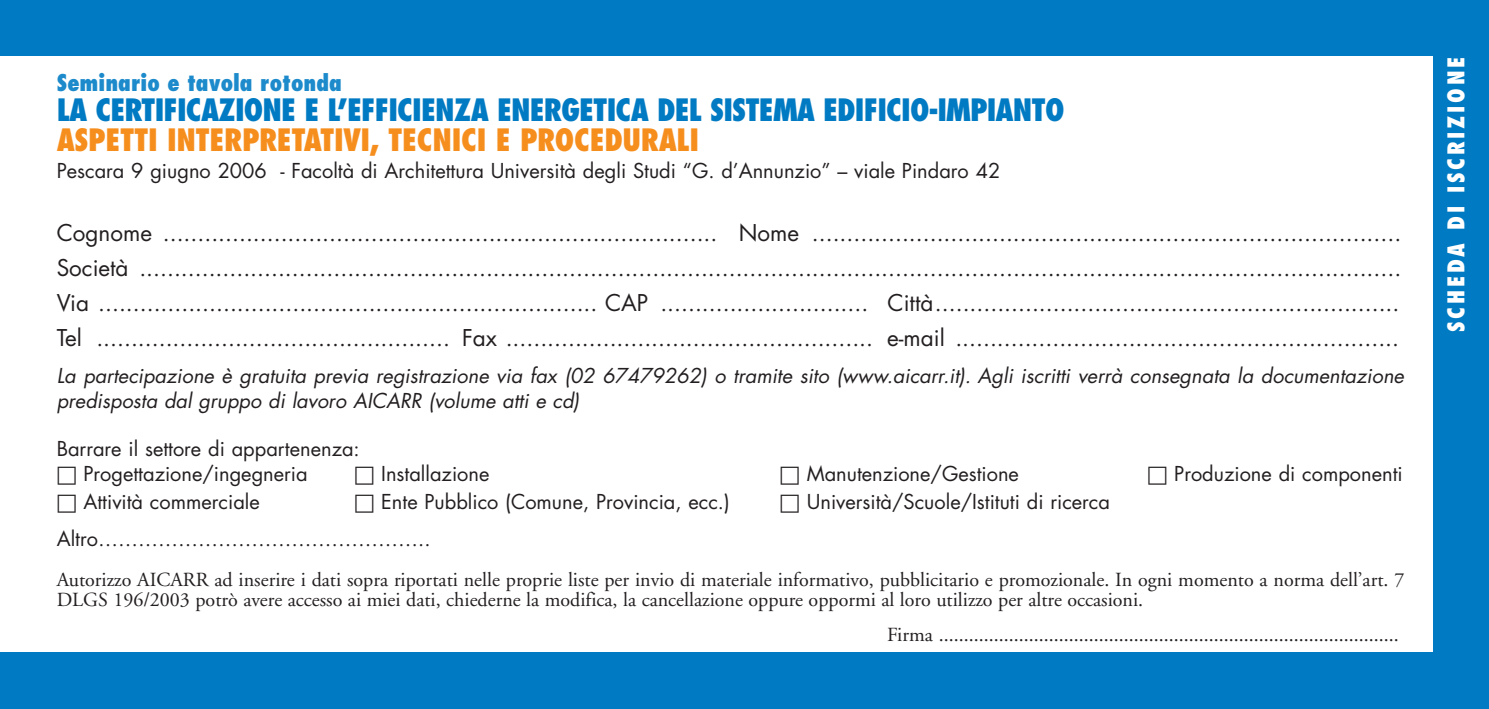
<style>
.page{position:relative;width:1489px;height:709px;background:#fff}
.page>*{position:absolute;margin:0;border:0;box-sizing:border-box;transform-origin:0 0}
.t1{font:800 condensed 30px "Futura";letter-spacing:-.03em;color:#007ac2}
.t2{font:800 condensed 30px "Futura";letter-spacing:-.01em;color:#f68e1e}
.t3{font:22.5px/35px "Futura";color:#231f20;text-align:justify}
.t4{font:800 condensed 22.5px "Futura";color:#1c8acb}
.t5{font:800 condensed 22.5px "Futura";letter-spacing:.12em;color:#fff}
.t6{font:20px/20px "Adobe Garamond";color:#231f20}
.t7{font:20px/25px "Futura";color:#231f20}
.t8{font:italic 20px/25px "Futura";color:#231f20}
</style>
<div class="page">
<div style="left:0;top:0;width:1488px;height:709px;background:#007ac2"></div>
<div style="left:0;top:57px;width:1431px;height:595px;background:#fff"></div>
<p class="t4" style="left:57px;top:73px;width:287px">Seminario e tavola rotonda</p>
<h1 class="t1" style="left:57px;top:97px;width:1009px">LA CERTIFICAZIONE E L’EFFICIENZA ENERGETICA DEL SISTEMA EDIFICIO-IMPIANTO</h1>
<h1 class="t2" style="left:57px;top:127px;width:644px">ASPETTI INTERPRETATIVI, TECNICI E PROCEDURALI</h1>
<p class="t7" style="left:57px;top:160px;width:945px">Pescara 9 giugno 2006 - Facoltà di Architettura Università degli Studi “G. d’Annunzio” – viale Pindaro 42</p>
<p class="t3" style="left:57px;top:217px;width:1345px">Cognome ................................................................................ Nome .....................................................................................<br>Società ......................................................................................................................................................................................<br>Via ........................................................................ CAP .............................. Città...................................................................<br>Tel ................................................... Fax ..................................................... e-mail ................................................................</p>
<p class="t8" style="left:57px;top:365px;width:1348px">La partecipazione è gratuita previa registrazione via fax (02 67479262) o tramite sito (www.aicarr.it). Agli iscritti verrà consegnata la documentazione predisposta dal gruppo di lavoro AICARR (volume atti e cd)</p>
<p class="t7" style="left:83px;top:438px;width:278px;text-indent:-27px">Barrare il settore di appartenenza:<br>Progettazione/ingegneria</p>
<p class="t7" style="left:381px;top:463px;width:110px">Installazione</p>
<p class="t7" style="left:806px;top:463px;width:214px">Manutenzione/Gestione</p>
<p class="t7" style="left:1174px;top:463px;width:230px">Produzione di componenti</p>
<p class="t7" style="left:83px;top:490px;width:178px">Attività commerciale</p>
<p class="t7" style="left:381px;top:490px;width:350px">Ente Pubblico (Comune, Provincia, ecc.)</p>
<p class="t7" style="left:806px;top:490px;width:305px">Università/Scuole/Istituti di ricerca</p>
<p class="t7" style="left:57px;top:528px;width:375px">Altro…………………………………………..</p>
<p class="t6" style="left:57px;top:571px;width:1349px">Autorizzo AICARR ad inserire i dati sopra riportati nelle proprie liste per invio di materiale informativo, pubblicitario e promozionale. In ogni momento a norma dell’art. 7<br>DLGS 196/2003 potrò avere accesso ai miei dati, chiederne la modifica, la cancellazione oppure oppormi al loro utilizzo per altre occasioni.</p>
<p class="t6" style="left:887px;top:626px;width:513px">Firma ............................................................................................</p>
<p class="t5" style="left:1446px;top:332px;width:277px;rotate:-90deg">SCHEDA DI ISCRIZIONE</p>
</div>
